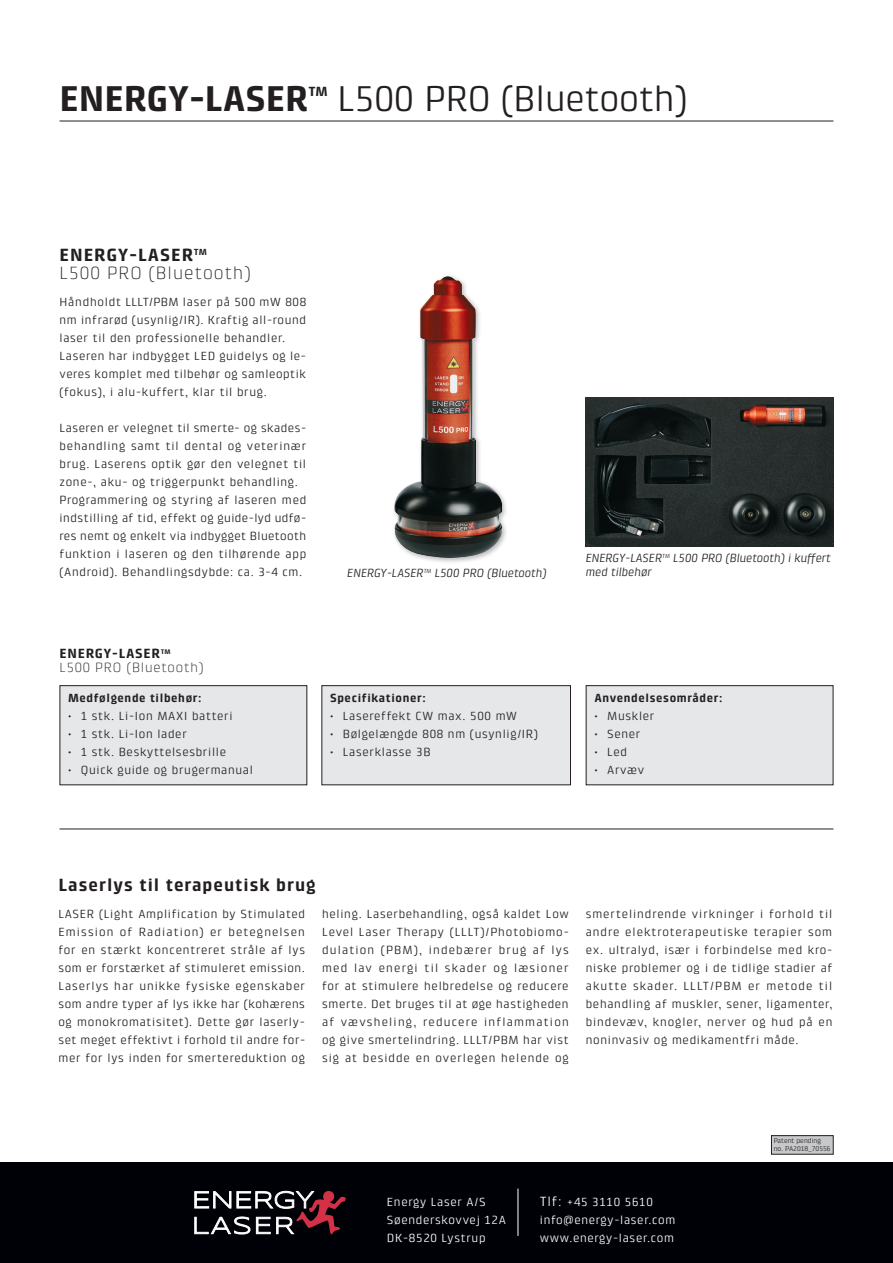
<style>
.page{position:relative;width:893px;height:1263px;background:#fff}
.page>*{position:absolute;margin:0;border:0;box-sizing:border-box;transform-origin:0 0}
.t1{font:36.45px "Klint Std";color:#231f20}
.t2{font:700 36.45px "Klint Std";color:#231f20}
.t3{font:300 18px/18px "Klint Std";letter-spacing:.06em;color:#231f20}
.t4{font:700 18px "Klint Std";letter-spacing:.055em;color:#231f20}
.t5{font:300 13.5px/13.5px "Klint Std";letter-spacing:.06em;color:#231f20}
.t6{font:700 13.5px "Klint Std";color:#231f20}
.t7{font:12px/18px "Klint Std";letter-spacing:.055em;color:#231f20;text-align:justify}
.t8{font:12px/18px "Klint Std";letter-spacing:.055em;color:#fff}
.t9{font:italic 12px/14.4px "Klint Std";color:#231f20}
.t10{font:700 12px "Klint Std";letter-spacing:.055em;color:#231f20}
.t11{font:7.05px/8.4px "Klint Std";color:#231f20}
.s1{font-weight:700}
.s2{font-size:13.5px}
</style>
<div class="page">
<hr style="left:60px;top:121px;width:773px;height:1px;background:#231f20">
<div style="left:0;top:1162px;width:893px;height:101px;background:#000007"></div>
<svg style="left:194px;top:1190px;width:151px;height:45px"></svg>
<hr style="left:518px;top:1188px;width:1px;height:48px;background:#fff">
<div style="left:60px;top:686px;width:247px;height:99px;background:#e6e7e9"></div>
<div style="left:60px;top:685px;width:247px;height:100px;border:1px solid #231f20"></div>
<div style="left:322px;top:686px;width:248px;height:99px;background:#e6e7e9"></div>
<div style="left:321px;top:685px;width:250px;height:100px;border:1px solid #231f20"></div>
<div style="left:586px;top:686px;width:247px;height:99px;background:#e6e7e9"></div>
<div style="left:586px;top:685px;width:247px;height:100px;border:1px solid #231f20"></div>
<img style="left:586px;top:397px;width:247px;height:149px">
<div style="left:771px;top:1135px;width:62px;height:19px;background:#c7c8ca"></div>
<div style="left:771px;top:1135px;width:62px;height:19px;border:1px solid #231f20"></div>
<hr style="left:60px;top:828px;width:773px;height:1px;background:#231f20">
<div style="left:391px;top:273px;width:117px;height:291px;background:#231f20;opacity:.3"></div>
<img style="left:394px;top:276px;width:109px;height:282px">
<h1 class="t2" style="left:60px;top:78px;width:250px">ENERGY-LASER</h1>
<p class="t6" style="left:308px;top:84px;width:21px">TM</p>
<h1 class="t1" style="left:337px;top:78px;width:351px">L500 PRO (Bluetooth)</h1>
<h2 class="t3" style="left:60px;top:246px;width:192px"><span class="s1">ENERGY-LASER</span><sup>TM<br></sup>L500 PRO (Bluetooth)</h2>
<p class="t7" style="left:60px;top:293px;width:248px;text-align:left">Håndholdt LLLT/PBM laser på 500 mW 808 nm infrarød (usynlig/IR). Kraftig all-round laser til den professionelle behandler.<br>Laseren har indbygget LED guidelys og le&shy;veres komplet med tilbehør og samleoptik (fokus), i alu-kuffert, klar til brug.</p>
<p class="t7" style="left:60px;top:419px;width:248px;text-align:left">Laseren er velegnet til smerte- og skades&shy;behandling samt til dental og veterinær brug. Laserens optik gør den velegnet til zone-, aku- og triggerpunkt behandling.<br>Programmering og styring af laseren med indstilling af tid, effekt og guide-lyd udfø&shy;res nemt og enkelt via indbygget Bluetooth funktion i laseren og den tilhørende app (Android). Behandlingsdybde: ca. 3-4 cm.</p>
<p class="t9" style="left:347px;top:565px;width:201px">ENERGY-LASER<sup>TM</sup> L500 PRO (Bluetooth)</p>
<p class="t5" style="left:60px;top:647px;width:145px"><span class="s1">ENERGY-LASER</span><sup>TM<br></sup>L500 PRO (Bluetooth)</p>
<p class="t10" style="left:68px;top:691px;width:135px">Medfølgende tilbehør:</p>
<p class="t7" style="left:68px;top:707px;width:166px">• 1 stk. Li-Ion MAXI batteri</p>
<p class="t7" style="left:68px;top:725px;width:120px">• 1 stk. Li-Ion lader</p>
<p class="t7" style="left:68px;top:743px;width:160px">• 1 stk. Beskyttelsesbrille</p>
<p class="t7" style="left:68px;top:761px;width:186px">• Quick guide og brugermanual</p>
<p class="t10" style="left:330px;top:691px;width:97px">Specifikationer:</p>
<p class="t7" style="left:330px;top:707px;width:188px">• Lasereffekt CW max. 500 mW</p>
<p class="t7" style="left:330px;top:725px;width:209px">• Bølgelængde 808 nm (usynlig/IR)</p>
<p class="t7" style="left:330px;top:743px;width:102px">• Laserklasse 3B</p>
<p class="t9" style="left:586px;top:550px;width:247px">ENERGY-LASER<sup>TM</sup> L500 PRO (Bluetooth) i kuffert med tilbehør</p>
<p class="t10" style="left:594px;top:691px;width:130px">Anvendelsesområder:</p>
<p class="t7" style="left:594px;top:707px;width:62px">• Muskler</p>
<p class="t7" style="left:594px;top:725px;width:48px">• Sener</p>
<p class="t7" style="left:594px;top:743px;width:34px">• Led</p>
<p class="t7" style="left:594px;top:761px;width:51px">• Arvæv</p>
<h2 class="t4" style="left:58px;top:875px;width:259px">Laserlys til terapeutisk brug</h2>
<p class="t7" style="left:58px;top:905px;width:248px">LASER (Light Amplification by Stimulated Emission of Radiation) er betegnelsen for en stærkt koncentreret stråle af lys som er forstærket af stimuleret emission.<br>Laserlys har unikke fysiske egenskaber som andre typer af lys ikke har (kohærens og monokromatisitet). Dette gør laserly&shy;set meget effektivt i forhold til andre for&shy;mer for lys inden for smertereduktion og</p>
<p class="t7" style="left:322px;top:905px;width:248px">heling. Laserbehandling, også kaldet Low Level Laser Therapy (LLLT)/Photobiomo&shy;dulation (PBM), indebærer brug af lys med lav energi til skader og læsioner for at stimulere helbredelse og reducere smerte. Det bruges til at øge hastigheden af vævsheling, reducere inflammation og give smertelindring. LLLT/PBM har vist sig at besidde en overlegen helende og</p>
<p class="t7" style="left:586px;top:905px;width:248px">smertelindrende virkninger i forhold til andre elektroterapeutiske terapier som ex. ultralyd, især i forbindelse med kro&shy;niske problemer og i de tidlige stadier af akutte skader. LLLT/PBM er metode til behandling af muskler, sener, ligamenter, bindevæv, knogler, nerver og hud på en noninvasiv og medikamentfri måde.</p>
<p class="t8" style="left:387px;top:1193px;width:121px">Energy Laser A/S<br>Søenderskovvej 12A<br>DK-8520 Lystrup</p>
<p class="t8" style="left:540px;top:1193px;width:137px"><span class="s2">Tlf:</span> +45 3110 5610 info@energy-laser.com www.energy-laser.com</p>
<p class="t11" style="left:774px;top:1136px;width:59px">Patent pending no. PA2018_70556</p>
</div>
